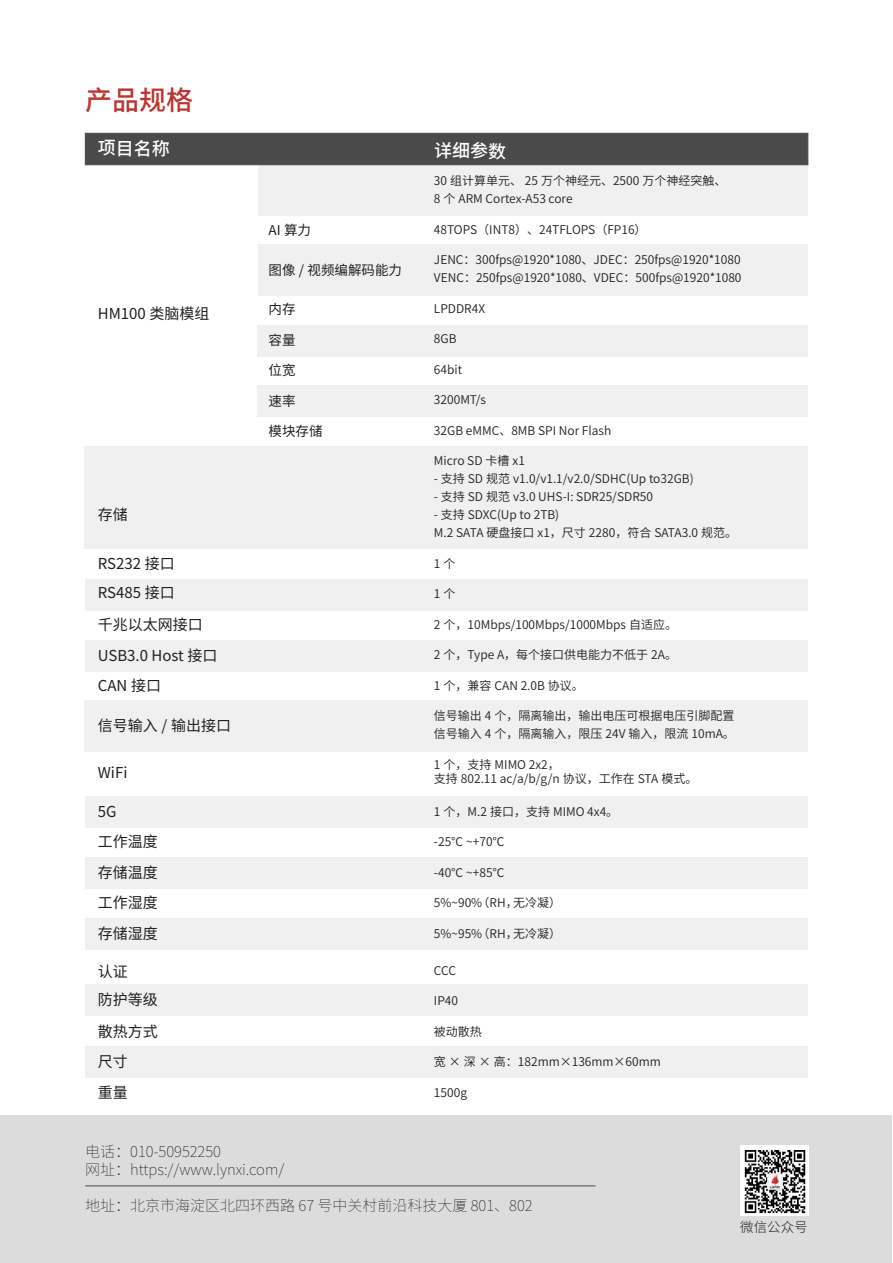
<style>
.page{position:relative;width:893px;height:1263px;background:#fff}
.page>*{position:absolute;margin:0;border:0;box-sizing:border-box;transform-origin:0 0}
.t1{font:500 27px "Source Han Sans SC";color:#bd3430}
.t2{font:500 18px "Source Han Sans SC";color:#fff}
.t3{font:15px "Source Han Sans CN";color:#231f20}
.t4{font:200 15px "Source Han Sans CN";color:#231f20}
.t5{font:13.5px "Source Han Sans CN";color:#231f20}
.t6{font:300 13.5px "Source Han Sans CN";color:#231f20}
.t7{font:12px "Source Han Sans CN";color:#231f20}
</style>
<div class="page">
<div style="left:258px;top:165px;width:550px;height:51px;background:#f0f0f0"></div>
<div style="left:258px;top:244px;width:550px;height:51px;background:#f0f0f0"></div>
<div style="left:85px;top:700px;width:723px;height:51px;background:#f0f0f0"></div>
<div style="left:258px;top:326px;width:550px;height:31px;background:#f0f0f0"></div>
<div style="left:258px;top:386px;width:550px;height:31px;background:#f0f0f0"></div>
<div style="left:85px;top:579px;width:723px;height:31px;background:#f0f0f0"></div>
<div style="left:85px;top:640px;width:723px;height:31px;background:#f0f0f0"></div>
<div style="left:85px;top:796px;width:723px;height:31px;background:#f0f0f0"></div>
<div style="left:85px;top:857px;width:723px;height:31px;background:#f0f0f0"></div>
<div style="left:85px;top:918px;width:723px;height:31px;background:#f0f0f0"></div>
<div style="left:85px;top:1047px;width:723px;height:31px;background:#f0f0f0"></div>
<div style="left:85px;top:984px;width:723px;height:31px;background:#f0f0f0"></div>
<div style="left:84px;top:446px;width:724px;height:103px;background:#f0f0f0"></div>
<div style="left:85px;top:133px;width:723px;height:32px;background:#4a4a4a;border:1px solid #4a4a4a"></div>
<div style="left:1px;top:1115px;width:891px;height:147px;background:#dcdcdc"></div>
<img style="left:740px;top:1145px;width:68px;height:71px">
<hr style="left:85px;top:1185px;width:511px;height:1px;background:#4a4a4a">
<p class="t1" style="left:85px;top:85px;width:109px">产品规格</p>
<p class="t2" style="left:98px;top:138px;width:74px">项目名称</p>
<p class="t2" style="left:434px;top:141px;width:74px">详细参数</p>
<p class="t7" style="left:434px;top:174px;width:294px">30 组计算单元、 25 万个神经元、2500 万个神经突触、</p>
<p class="t7" style="left:434px;top:192px;width:140px">8 个 ARM Cortex-A53 core</p>
<p class="t7" style="left:434px;top:223px;width:214px">48TOPS（INT8）、24TFLOPS（FP16）</p>
<p class="t5" style="left:269px;top:223px;width:44px">AI 算力</p>
<p class="t3" style="left:98px;top:305px;width:113px">HM100 类脑模组</p>
<p class="t3" style="left:98px;top:506px;width:31px">存储</p>
<p class="t3" style="left:98px;top:555px;width:78px">RS232 接口</p>
<p class="t3" style="left:98px;top:584px;width:78px">RS485 接口</p>
<p class="t3" style="left:98px;top:616px;width:106px">千兆以太网接口</p>
<p class="t3" style="left:98px;top:647px;width:121px">USB3.0 Host 接口</p>
<p class="t3" style="left:98px;top:677px;width:65px">CAN 接口</p>
<p class="t3" style="left:98px;top:717px;width:135px">信号输入 / 输出接口</p>
<p class="t3" style="left:98px;top:764px;width:31px">WiFi</p>
<p class="t3" style="left:98px;top:803px;width:20px">5G</p>
<p class="t3" style="left:98px;top:833px;width:61px">工作温度</p>
<p class="t3" style="left:98px;top:864px;width:61px">存储温度</p>
<p class="t3" style="left:98px;top:894px;width:61px">工作湿度</p>
<p class="t3" style="left:98px;top:925px;width:61px">存储湿度</p>
<p class="t3" style="left:98px;top:962px;width:31px">认证</p>
<p class="t3" style="left:98px;top:991px;width:61px">防护等级</p>
<p class="t3" style="left:98px;top:1023px;width:61px">散热方式</p>
<p class="t3" style="left:98px;top:1053px;width:31px">尺寸</p>
<p class="t3" style="left:98px;top:1084px;width:31px">重量</p>
<p class="t5" style="left:269px;top:262px;width:135px">图像 / 视频编解码能力</p>
<p class="t7" style="left:434px;top:253px;width:308px">JENC：300fps@1920*1080、JDEC：250fps@1920*1080</p>
<p class="t7" style="left:434px;top:271px;width:309px">VENC：250fps@1920*1080、VDEC：500fps@1920*1080</p>
<p class="t5" style="left:269px;top:302px;width:28px">内存</p>
<p class="t5" style="left:269px;top:332px;width:28px">容量</p>
<p class="t7" style="left:434px;top:302px;width:53px">LPDDR4X</p>
<p class="t7" style="left:434px;top:332px;width:24px">8GB</p>
<p class="t5" style="left:269px;top:363px;width:28px">位宽</p>
<p class="t7" style="left:434px;top:363px;width:30px">64bit</p>
<p class="t5" style="left:269px;top:393px;width:28px">速率</p>
<p class="t7" style="left:434px;top:393px;width:54px">3200MT/s</p>
<p class="t5" style="left:269px;top:424px;width:55px">模块存储</p>
<p class="t7" style="left:434px;top:424px;width:179px">32GB eMMC、8MB SPI Nor Flash</p>
<p class="t7" style="left:434px;top:454px;width:92px">Micro SD 卡槽 x1</p>
<p class="t7" style="left:434px;top:472px;width:261px">- 支持 SD 规范 v1.0/v1.1/v2.0/SDHC(Up to32GB)</p>
<p class="t7" style="left:434px;top:490px;width:221px">- 支持 SD 规范 v3.0 UHS-I: SDR25/SDR50</p>
<p class="t7" style="left:434px;top:508px;width:127px">- 支持 SDXC(Up to 2TB)</p>
<p class="t7" style="left:434px;top:526px;width:305px">M.2 SATA 硬盘接口 x1，尺寸 2280，符合 SATA3.0 规范。</p>
<p class="t7" style="left:434px;top:557px;width:23px">1个</p>
<p class="t7" style="left:434px;top:587px;width:23px">1个</p>
<p class="t7" style="left:434px;top:618px;width:245px">2 个，10Mbps/100Mbps/1000Mbps 自适应。</p>
<p class="t7" style="left:434px;top:648px;width:245px">2 个，Type A，每个接口供电能力不低于 2A。</p>
<p class="t7" style="left:434px;top:679px;width:151px">1 个，兼容 CAN 2.0B 协议。</p>
<p class="t7" style="left:434px;top:709px;width:302px">信号输出 4 个，隔离输出，输出电压可根据电压引脚配置</p>
<p class="t7" style="left:434px;top:727px;width:302px">信号输入 4 个，隔离输入，限压 24V 输入，限流 10mA。</p>
<p class="t7" style="left:434px;top:758px;width:127px">1 个，支持 MIMO 2x2，</p>
<p class="t7" style="left:434px;top:772px;width:265px">支持 802.11 ac/a/b/g/n 协议，工作在 STA 模式。</p>
<p class="t7" style="left:434px;top:804px;width:186px">1 个，M.2 接口，支持 MIMO 4x4。</p>
<p class="t7" style="left:434px;top:835px;width:72px">-25℃ ~+70℃</p>
<p class="t7" style="left:434px;top:865px;width:72px">-40℃ ~+85℃</p>
<p class="t7" style="left:434px;top:896px;width:129px">5%~90%（RH，无冷凝）</p>
<p class="t7" style="left:434px;top:926px;width:129px">5%~95%（RH，无冷凝）</p>
<p class="t7" style="left:434px;top:963px;width:24px">CCC</p>
<p class="t7" style="left:434px;top:994px;width:26px">IP40</p>
<p class="t7" style="left:434px;top:1024px;width:49px">被动散热</p>
<p class="t7" style="left:434px;top:1055px;width:228px">宽 × 深 × 高：182mm×136mm×60mm</p>
<p class="t7" style="left:434px;top:1085px;width:35px">1500g</p>
<p class="t4" style="left:85px;top:1143px;width:137px">电话：010-50952250</p>
<p class="t4" style="left:85px;top:1161px;width:201px">网址：https://www.lynxi.com/</p>
<p class="t4" style="left:85px;top:1197px;width:449px">地址：北京市海淀区北四环西路 67 号中关村前沿科技大厦 801、802</p>
<p class="t6" style="left:740px;top:1220px;width:69px">微信公众号</p>
</div>
